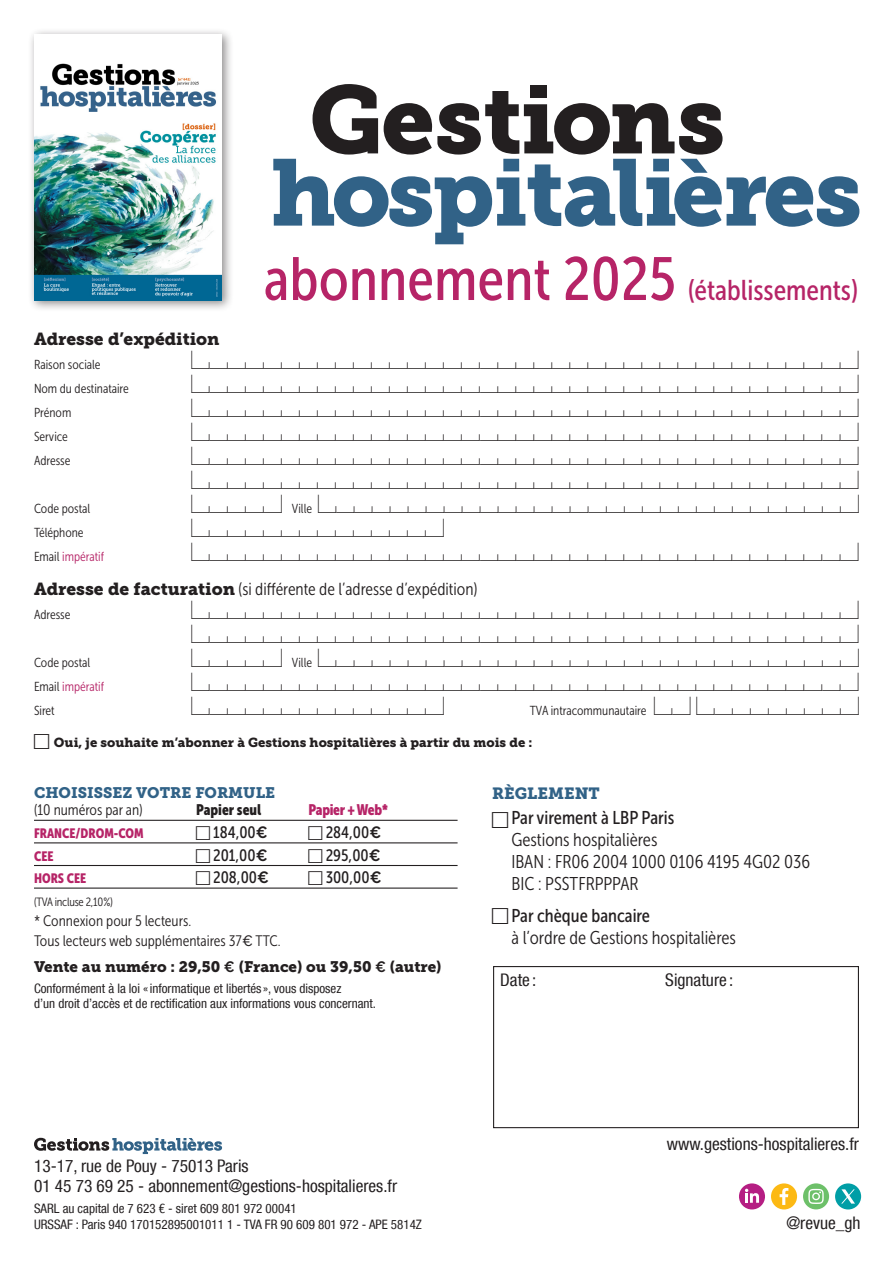
<style>
.page{position:relative;width:893px;height:1263px;background:#fff}
.page>*{position:absolute;margin:0;border:0;box-sizing:border-box;transform-origin:0 0}
.Titre{font:28.5px "Museo Sans Cond 500";color:#b62467}
.t1{font:23.85px "Casesaremplir Roman";color:#231f20}
.t2{font:18.45px/22.2px "Museo Sans Cond 300";color:#231f20}
.t3{font:condensed 17.4px/19.5px "Helvetica Neue LT Com";color:#231f20}
.t4{font:17.4px "Museo Sans Cond 300";color:#231f20}
.t5{font:17.4px "Museo Slab 900";color:#231f20}
.t6{font:16.5px "Museo Sans Cond 500";color:#231f20}
.t7{font:16.2px "Museo Slab 900";color:#316287}
.t8{font:15.15px "Museo Sans Cond 300";color:#231f20}
.t9{font:15.15px "Museo Slab 900";color:#231f20}
.t10{font:15.15px "Museo Slab 900";color:#316287}
.t11{font:15.15px "Museo Sans Cond 900";letter-spacing:-.02em;color:#b62467}
.t12{font:15.15px "Museo Sans Cond 900";color:#231f20}
.t13{font:13.5px "Museo Sans Cond 900";color:#b62467}
.t14{font:13.5px "Museo Sans Cond 900";color:#b62467}
.t15{font:condensed 13.05px/15.6px "Helvetica Neue LT Com";color:#231f20}
.t16{font:13.05px "Museo Sans Cond 300";color:#231f20}
.t17{font:13.05px "Museo Slab 900";color:#231f20}
.t18{font:13.05px "Museo Sans Cond 300";color:#b62467}
.t19{font:12px "Museo Sans Cond 300";letter-spacing:-.02em;color:#231f20}
.s1{font-size:60.75px}
.s2{font-family:"Museo Sans Cond 300";font-size:13.05px}
.s3{color:#231f20}
.s4{font-family:"Museo Slab 900"}
.s5{font-family:"Casesaremplir Roman";font-size:23.85px}
.s6{font-family:"Casesaremplir Roman";font-size:19.5px}
.s7{font-family:"Casesaremplir Roman";font-size:18px}
.s8{font-family:"Gotham";font-weight:500}
.s9{font-style:inherit}
.s10{font-family:"Gotham"}
.s11{font-family:"Casesaremplir Roman";font-size:20.85px}
.s12{font-family:"Museo Sans Cond 500"}
</style>
<div class="page">
<div style="left:28px;top:28px;width:206px;height:284px;background:#231f20;opacity:.5"></div>
<img style="left:34px;top:34px;width:187px;height:266px">
<svg style="left:34px;top:1138px;width:188px;height:16px"></svg>
<div style="left:493px;top:966px;width:366px;height:162px;border:1px solid #231f20"></div>
<div style="left:835px;top:1183px;width:26px;height:26px;background:#009ea6;border-radius:50%"></div>
<svg style="left:841px;top:1189px;width:14px;height:14px"></svg>
<div style="left:771px;top:1183px;width:26px;height:26px;background:#fcb914;border-radius:50%"></div>
<svg style="left:780px;top:1188px;width:8px;height:17px"></svg>
<div style="left:739px;top:1183px;width:26px;height:26px;background:#b51e83;border-radius:50%"></div>
<svg style="left:745px;top:1189px;width:14px;height:14px"></svg>
<div style="left:803px;top:1183px;width:26px;height:26px;background:#6dc069;border-radius:50%"></div>
<svg style="left:808px;top:1189px;width:16px;height:15px"></svg>
<svg style="left:273px;top:84px;width:586px;height:160px"></svg>
<hr style="left:34px;top:820px;width:424px;height:1px;background:#231f20">
<hr style="left:34px;top:842px;width:424px;height:1px;background:#231f20">
<hr style="left:34px;top:865px;width:424px;height:1px;background:#231f20">
<hr style="left:34px;top:887px;width:424px;height:2px;background:#231f20">
<p class="Titre" style="left:264px;top:275px;width:596px"><span class="s1">abonnement 2025</span> (établissements)</p>
<p class="t5" style="left:34px;top:328px;width:187px">Adresse d’expédition</p>
<p class="t16" style="left:34px;top:357px;width:68px">Raison sociale</p>
<p class="t1" style="left:192px;top:346px;width:668px">ABBBBBBBBBBBBBBBBBBBBBBBBBBBBBBBBBBBC</p>
<p class="t16" style="left:34px;top:381px;width:96px">Nom du destinataire</p>
<p class="t1" style="left:192px;top:370px;width:668px">ABBBBBBBBBBBBBBBBBBBBBBBBBBBBBBBBBBBC</p>
<p class="t16" style="left:34px;top:405px;width:39px">Prénom</p>
<p class="t1" style="left:192px;top:394px;width:668px">ABBBBBBBBBBBBBBBBBBBBBBBBBBBBBBBBBBBC</p>
<p class="t16" style="left:34px;top:429px;width:35px">Service</p>
<p class="t1" style="left:192px;top:418px;width:668px">ABBBBBBBBBBBBBBBBBBBBBBBBBBBBBBBBBBBC</p>
<p class="t16" style="left:34px;top:453px;width:38px">Adresse</p>
<p class="t1" style="left:192px;top:442px;width:668px">ABBBBBBBBBBBBBBBBBBBBBBBBBBBBBBBBBBBC</p>
<p class="t1" style="left:192px;top:466px;width:668px">ABBBBBBBBBBBBBBBBBBBBBBBBBBBBBBBBBBBC</p>
<p class="t16" style="left:34px;top:501px;width:58px">Code postal</p>
<p class="t1" style="left:192px;top:490px;width:669px">ABBBC <span class="s2">Ville</span> ABBBBBBBBBBBBBBBBBBBBBBBBBBBBC</p>
<p class="t16" style="left:34px;top:525px;width:51px">Téléphone</p>
<p class="t1" style="left:192px;top:514px;width:254px">ABBBBBBBBBBBBC</p>
<p class="t18" style="left:34px;top:549px;width:72px"><span class="s3">Email</span> impératif</p>
<p class="t1" style="left:192px;top:538px;width:668px">ABBBBBBBBBBBBBBBBBBBBBBBBBBBBBBBBBBBC</p>
<p class="t4" style="left:34px;top:579px;width:445px"><span class="s4">Adresse de facturation</span> (si différente de l’adresse d’expédition)</p>
<p class="t16" style="left:34px;top:607px;width:38px">Adresse</p>
<p class="t1" style="left:192px;top:596px;width:668px">ABBBBBBBBBBBBBBBBBBBBBBBBBBBBBBBBBBBC</p>
<p class="t1" style="left:192px;top:620px;width:668px">ABBBBBBBBBBBBBBBBBBBBBBBBBBBBBBBBBBBC</p>
<p class="t16" style="left:34px;top:655px;width:58px">Code postal</p>
<p class="t1" style="left:192px;top:644px;width:669px">ABBBC <span class="s2">Ville</span> ABBBBBBBBBBBBBBBBBBBBBBBBBBBBC</p>
<p class="t18" style="left:34px;top:679px;width:72px"><span class="s3">Email</span> impératif</p>
<p class="t1" style="left:192px;top:668px;width:668px">ABBBBBBBBBBBBBBBBBBBBBBBBBBBBBBBBBBBC</p>
<p class="t16" style="left:34px;top:703px;width:22px">Siret</p>
<p class="t1" style="left:192px;top:692px;width:254px">ABBBBBBBBBBBBC</p>
<p class="t16" style="left:530px;top:703px;width:331px">TVA intracommunautaire <span class="s5">AC ABBBBBBBC</span></p>
<p class="t17" style="left:34px;top:734px;width:500px"><span class="s6">O</span> Oui, je souhaite m’abonner à Gestions hospitalières à partir du mois de :</p>
<p class="t10" style="left:34px;top:784px;width:243px">CHOISISSEZ VOTRE FORMULE</p>
<p class="t8" style="left:34px;top:802px;width:110px">(10 numéros par an)</p>
<p class="t12" style="left:196px;top:801px;width:67px">Papier seul</p>
<p class="t11" style="left:309px;top:801px;width:81px">Papier + Web*</p>
<p class="t13" style="left:34px;top:826px;width:111px">FRANCE/DROM-COM</p>
<p class="t6" style="left:196px;top:823px;width:73px"><span class="s7">O</span> 184,00<span class="s8">€</span></p>
<p class="t6" style="left:309px;top:823px;width:74px"><span class="s7">O</span> 284,00 <span class="s8">€</span></p>
<p class="t13" style="left:34px;top:848px;width:21px">CEE</p>
<p class="t6" style="left:196px;top:846px;width:73px"><span class="s7">O</span> 201,00 <span class="s8">€</span></p>
<p class="t6" style="left:309px;top:846px;width:74px"><span class="s7">O</span> 295,00 <span class="s8">€</span></p>
<p class="t14" style="left:34px;top:871px;width:54px">HORS <span class="s9">CEE</span></p>
<p class="t6" style="left:196px;top:868px;width:75px"><span class="s7">O</span> 208,00 <span class="s8">€</span></p>
<p class="t6" style="left:309px;top:868px;width:75px"><span class="s7">O</span> 300,00 <span class="s8">€</span></p>
<p class="t19" style="left:34px;top:895px;width:80px">(TVA incluse 2,10%)</p>
<p class="t8" style="left:34px;top:912px;width:159px">* Connexion pour 5 lecteurs.</p>
<p class="t8" style="left:34px;top:932px;width:248px">Tous lecteurs web supplémentaires 37 <span class="s10">€</span> TTC.</p>
<p class="t9" style="left:34px;top:957px;width:409px">Vente au numéro : 29,50 <span class="s8">€</span> (France) ou 39,50 <span class="s8">€</span> (autre)</p>
<p class="t15" style="left:34px;top:980px;width:344px;line-height:15.1px">Conformément à la loi «informatique et libertés », vous disposez<br>d’un droit d’accès et de rectification aux informations vous concernant.</p>
<p class="t7" style="left:492px;top:784px;width:109px">RÈGLEMENT</p>
<p class="t2" style="left:511px;top:806px;width:300px;text-indent:-19px"><span class="s11">O</span> <span class="s12">Par virement à LBP Paris<br></span>Gestions hospitalières<br>IBAN : FR06 2004 1000 0106 4195 4G02 036<br>BIC : PSSTFRPPPAR</p>
<p class="t2" style="left:511px;top:904px;width:226px;text-indent:-19px"><span class="s11">O</span> <span class="s12">Par chèque bancaire<br></span>à l’ordre de Gestions hospitalières</p>
<p class="t3" style="left:500px;top:969px;width:38px">Date :</p>
<p class="t3" style="left:665px;top:969px;width:69px">Signature :</p>
<p class="t3" style="left:34px;top:1156px;width:365px">13-17, rue de Pouy - 75013 Paris<br>01 45 73 69 25 - abonnement@gestions-hospitalieres.fr</p>
<p class="t15" style="left:34px;top:1201px;width:389px">SARL au capital de 7 623 € - siret 609 801 972 00041<br>URSSAF : Paris 940 170152895001011 1 - TVA FR 90 609 801 972 - APE 5814Z</p>
<p class="t3" style="left:667px;top:1134px;width:194px">www.gestions-hospitalieres.fr</p>
<p class="t3" style="left:786px;top:1213px;width:76px">@revue_gh</p>
</div>
